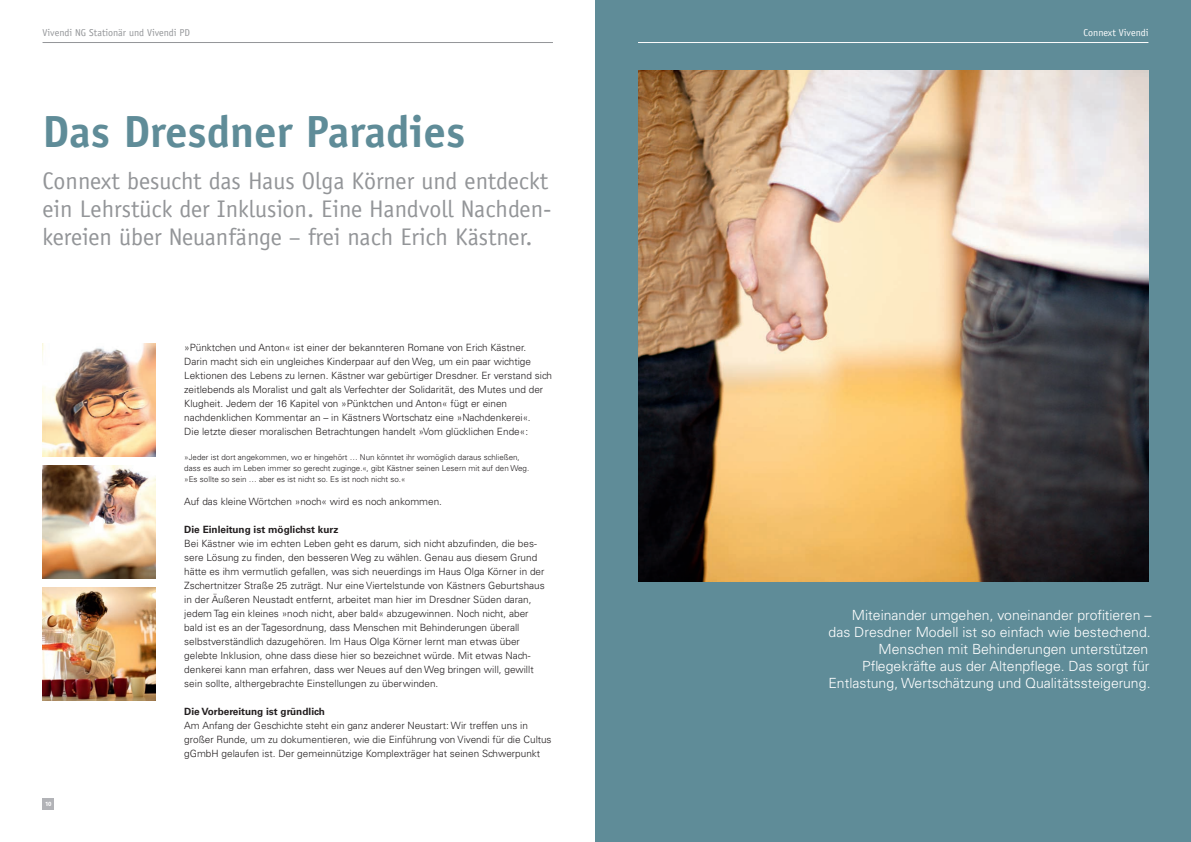
<style>
.page{position:relative;width:1191px;height:842px;background:#fff}
.page>*{position:absolute;margin:0;border:0;box-sizing:border-box;transform-origin:0 0}
.t1{font:700 45px "Officina Sans";color:#5f8c98}
.t2{font:24px/28px "Officina Sans";color:#939598}
.t3{font:300 14px/17px "Univers LT Std";color:#fff;text-align:right}
.t4{font:300 10px/14px "Univers LT Std";color:#231f20}
.t5{font:700 10px "Univers LT Std";color:#231f20}
.t6{font:10px "Officina Sans";color:#939598}
.t7{font:10px "Officina Sans";color:#fff}
.t8{font:300 8px/11px "Univers LT Std";color:#231f20}
.t9{font:700 6px "Univers LT Std";color:#fff}
</style>
<div class="page">
<div style="left:43px;top:799px;width:11px;height:11px;background:#b2b3b7"></div>
<hr style="left:43px;top:42px;width:510px;height:1px;background:#939598">
<div style="left:595px;top:0;width:596px;height:842px;background:#5f8c98"></div>
<hr style="left:638px;top:42px;width:510px;height:1px;background:#fff">
<img style="left:43px;top:465px;width:113px;height:114px">
<img style="left:638px;top:71px;width:510px;height:510px">
<img style="left:43px;top:343px;width:113px;height:113px">
<img style="left:43px;top:587px;width:113px;height:113px">
<p class="t6" style="left:43px;top:27px;width:149px">Vivendi NG Stationär und Vivendi PD</p>
<p class="t7" style="left:1083px;top:27px;width:66px">Connext Vivendi</p>
<h1 class="t1" style="left:43px;top:103px;width:424px">Das Dresdner Paradies</h1>
<h2 class="t2" style="left:43px;top:167px;width:510px">Connext besucht das Haus Olga Körner und entdeckt ein Lehrstück der Inklusion. Eine Handvoll Nachden&shy;kereien über Neuanfänge – frei nach Erich Kästner.</h2>
<p class="t9" style="left:45px;top:801px;width:8px">10</p>
<p class="t4" style="left:184px;top:340px;width:369px">»Pünktchen und Anton« ist einer der bekannteren Romane von Erich Kästner.<br>Darin macht sich ein ungleiches Kinderpaar auf den Weg, um ein paar wichtige Lektionen des Lebens zu lernen. Kästner war gebürtiger Dresdner. Er verstand sich zeitlebends als Moralist und galt als Verfechter der Solidarität, des Mutes und der Klugheit. Jedem der 16 Kapitel von »Pünktchen und Anton« fügt er einen nachdenklichen Kommentar an – in Kästners Wortschatz eine »Nachdenkerei«.<br>Die letzte dieser moralischen Betrachtungen handelt »Vom glücklichen Ende«:</p>
<p class="t8" style="left:184px;top:451px;width:346px">»Jeder ist dort angekommen, wo er hingehört … Nun könntet ihr womöglich daraus schließen, dass es auch im Leben immer so gerecht zuginge.«, gibt Kästner seinen Lesern mit auf den Weg. »Es sollte so sein … aber es ist nicht so. Es ist noch nicht so.«</p>
<p class="t4" style="left:184px;top:494px;width:259px">Auf das kleine Wörtchen »noch« wird es noch ankommen.</p>
<p class="t5" style="left:184px;top:523px;width:156px">Die Einleitung ist möglichst kurz</p>
<p class="t4" style="left:184px;top:536px;width:362px">Bei Kästner wie im echten Leben geht es darum, sich nicht abzufinden, die bes&shy;sere Lösung zu finden, den besseren Weg zu wählen. Genau aus diesem Grund hätte es ihm vermutlich gefallen, was sich neuerdings im Haus Olga Körner in der Zschertnitzer Straße 25 zuträgt. Nur eine Viertelstunde von Kästners Geburtshaus in der Äußeren Neustadt entfernt, arbeitet man hier im Dresdner Süden daran, jedem Tag ein kleines »noch nicht, aber bald« abzugewinnen. Noch nicht, aber bald ist es an der Tagesordnung, dass Menschen mit Behinderungen überall selbstverständlich dazugehören. Im Haus Olga Körner lernt man etwas über gelebte Inklusion, ohne dass diese hier so bezeichnet würde. Mit etwas Nach&shy;denkerei kann man erfahren, dass wer Neues auf den Weg bringen will, gewillt sein sollte, althergebrachte Einstellungen zu überwinden.</p>
<p class="t5" style="left:184px;top:705px;width:142px">Die Vorbereitung ist gründlich</p>
<p class="t4" style="left:184px;top:718px;width:369px">Am Anfang der Geschichte steht ein ganz anderer Neustart: Wir treffen uns in großer Runde, um zu dokumentieren, wie die Einführung von Vivendi für die Cultus gGmbH gelaufen ist. Der gemeinnützige Komplexträger hat seinen Schwerpunkt</p>
<p class="t3" style="left:828px;top:606px;width:324px">Miteinander umgehen, voneinander profitieren – das Dresdner Modell ist so einfach wie bestechend.<br>Menschen mit Behinderungen unterstützen Pflegekräfte aus der Altenpflege. Das sorgt für Entlastung, Wertschätzung und Qualitätssteigerung.</p>
</div>
